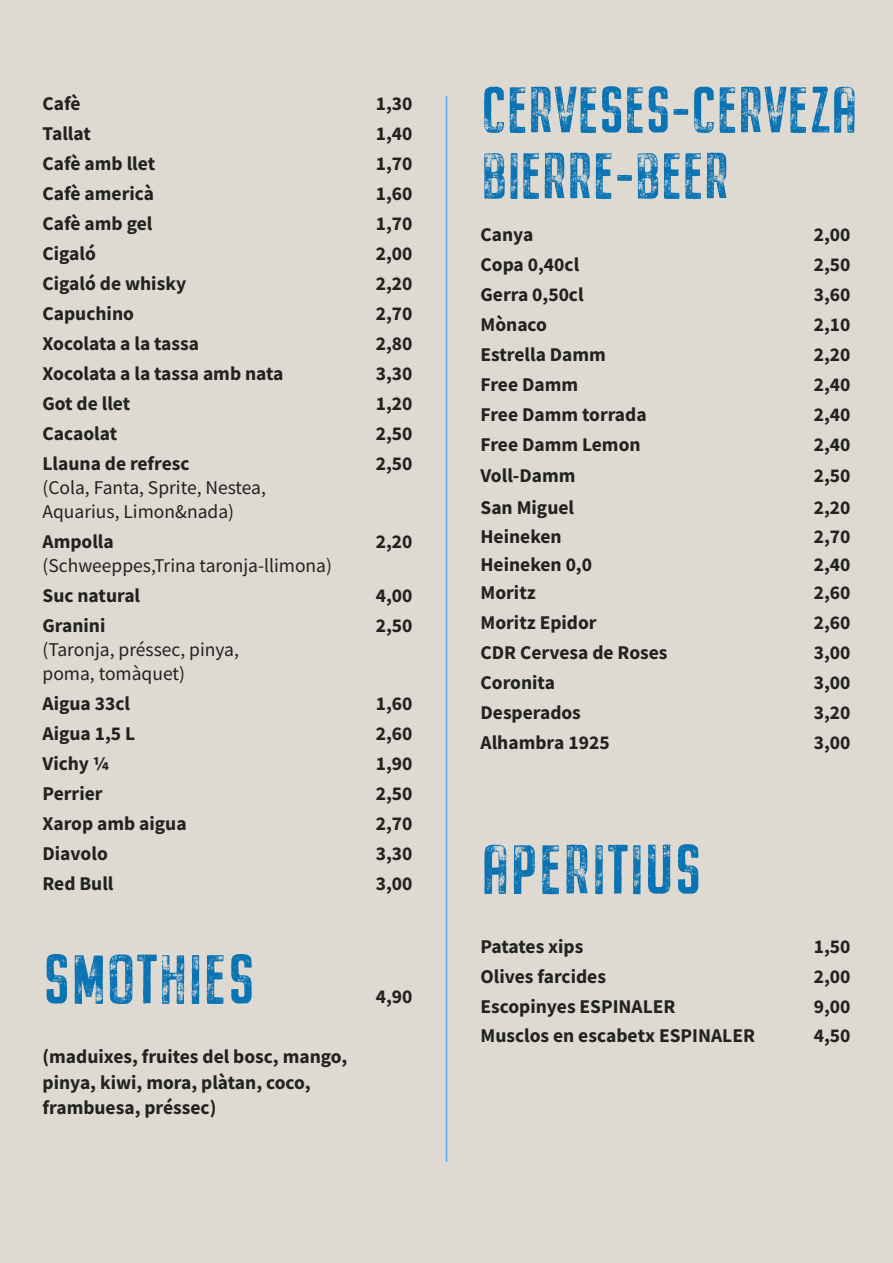
<style>
.page{position:relative;width:893px;height:1263px;background:#dedad1}
.page>*{position:absolute;margin:0;border:0;box-sizing:border-box;transform-origin:0 0}
.t1{font:69px "Buckwheat TC Rough";color:#0a73b4}
.t2{font:64.5px/66px "Buckwheat TC Rough";letter-spacing:-.02em;color:#0a73b4}
.t3{font:700 19.5px/25.5px "Source Sans Pro";color:#222221}
.t4{font:19.5px/24px "Source Sans Pro";color:#222221}
</style>
<div class="page">
<hr style="left:446px;top:96px;width:1px;height:1066px;background:#54acec">
<p class="t3" style="left:43px;top:91px;width:40px">Cafè</p>
<p class="t3" style="left:376px;top:91px;width:38px">1,30</p>
<p class="t3" style="left:43px;top:121px;width:50px">Tallat</p>
<p class="t3" style="left:376px;top:121px;width:38px">1,40</p>
<p class="t3" style="left:43px;top:151px;width:114px">Cafè amb llet</p>
<p class="t3" style="left:376px;top:151px;width:38px">1,70</p>
<p class="t3" style="left:43px;top:181px;width:113px">Cafè americà</p>
<p class="t3" style="left:376px;top:181px;width:38px">1,60</p>
<p class="t3" style="left:43px;top:211px;width:111px">Cafè amb gel</p>
<p class="t3" style="left:376px;top:211px;width:38px">1,70</p>
<p class="t3" style="left:43px;top:241px;width:55px">Cigaló</p>
<p class="t3" style="left:376px;top:241px;width:38px">2,00</p>
<p class="t3" style="left:43px;top:271px;width:145px">Cigaló de whisky</p>
<p class="t3" style="left:376px;top:271px;width:38px">2,20</p>
<p class="t3" style="left:43px;top:301px;width:93px">Capuchino</p>
<p class="t3" style="left:376px;top:301px;width:38px">2,70</p>
<p class="t3" style="left:43px;top:331px;width:158px">Xocolata a la tassa</p>
<p class="t3" style="left:376px;top:331px;width:38px">2,80</p>
<p class="t3" style="left:43px;top:361px;width:242px">Xocolata a la tassa amb nata</p>
<p class="t3" style="left:376px;top:361px;width:38px">3,30</p>
<p class="t3" style="left:43px;top:391px;width:89px">Got de llet</p>
<p class="t3" style="left:376px;top:391px;width:38px">1,20</p>
<p class="t3" style="left:43px;top:421px;width:76px">Cacaolat</p>
<p class="t3" style="left:376px;top:421px;width:38px">2,50</p>
<p class="t3" style="left:43px;top:451px;width:149px">Llauna de refresc</p>
<p class="t3" style="left:376px;top:451px;width:38px">2,50</p>
<p class="t4" style="left:43px;top:476px;width:225px">(Cola, Fanta, Sprite, Nestea,<br>Aquarius, Limon&amp;nada)</p>
<p class="t3" style="left:43px;top:529px;width:73px">Ampolla</p>
<p class="t3" style="left:376px;top:529px;width:38px">2,20</p>
<p class="t4" style="left:43px;top:554px;width:291px">(Schweeppes,Trina taronja-llimona)</p>
<p class="t3" style="left:43px;top:583px;width:99px">Suc natural</p>
<p class="t3" style="left:376px;top:583px;width:38px">4,00</p>
<p class="t3" style="left:43px;top:613px;width:65px">Granini</p>
<p class="t3" style="left:376px;top:613px;width:38px">2,50</p>
<p class="t4" style="left:43px;top:638px;width:198px">(Taronja, préssec, pinya, poma, tomàquet)</p>
<p class="t3" style="left:43px;top:691px;width:89px">Aigua 33cl</p>
<p class="t3" style="left:376px;top:691px;width:38px">1,60</p>
<p class="t3" style="left:43px;top:721px;width:94px">Aigua 1,5 L</p>
<p class="t3" style="left:376px;top:721px;width:38px">2,60</p>
<p class="t3" style="left:43px;top:751px;width:68px">Vichy ¼</p>
<p class="t3" style="left:376px;top:751px;width:38px">1,90</p>
<p class="t3" style="left:43px;top:781px;width:62px">Perrier</p>
<p class="t3" style="left:376px;top:781px;width:38px">2,50</p>
<p class="t3" style="left:43px;top:811px;width:146px">Xarop amb aigua</p>
<p class="t3" style="left:376px;top:811px;width:38px">2,70</p>
<p class="t3" style="left:43px;top:841px;width:67px">Diavolo</p>
<p class="t3" style="left:376px;top:841px;width:38px">3,30</p>
<p class="t3" style="left:43px;top:871px;width:72px">Red Bull</p>
<p class="t3" style="left:376px;top:871px;width:38px">3,00</p>
<h1 class="t1" style="left:43px;top:938px;width:214px">SMOTHIES</h1>
<p class="t3" style="left:43px;top:1044px;width:306px">(maduixes, fruites del bosc, mango, pinya, kiwi, mora, plàtan, coco, frambuesa, préssec)</p>
<p class="t3" style="left:376px;top:984px;width:38px">4,90</p>
<h2 class="t2" style="left:480px;top:76px;width:379px">CERVESES-CERVEZA<br>BIERRE-BEER</h2>
<p class="t3" style="left:480px;top:221px;width:54px">Canya</p>
<p class="t3" style="left:814px;top:221px;width:38px">2,00</p>
<p class="t3" style="left:480px;top:251px;width:100px">Copa 0,40cl</p>
<p class="t3" style="left:814px;top:251px;width:38px">2,50</p>
<p class="t3" style="left:480px;top:281px;width:105px">Gerra 0,50cl</p>
<p class="t3" style="left:814px;top:281px;width:38px">3,60</p>
<p class="t3" style="left:480px;top:311px;width:68px">Mònaco</p>
<p class="t3" style="left:814px;top:311px;width:38px">2,10</p>
<p class="t3" style="left:480px;top:341px;width:127px">Estrella Damm</p>
<p class="t3" style="left:814px;top:341px;width:38px">2,20</p>
<p class="t3" style="left:480px;top:371px;width:99px">Free Damm</p>
<p class="t3" style="left:814px;top:371px;width:38px">2,40</p>
<p class="t3" style="left:480px;top:401px;width:168px">Free Damm torrada</p>
<p class="t3" style="left:814px;top:401px;width:38px">2,40</p>
<p class="t3" style="left:480px;top:431px;width:162px">Free Damm Lemon</p>
<p class="t3" style="left:814px;top:431px;width:38px">2,40</p>
<p class="t3" style="left:480px;top:462px;width:97px">Voll-Damm</p>
<p class="t3" style="left:814px;top:462px;width:38px">2,50</p>
<p class="t3" style="left:480px;top:494px;width:95px">San Miguel</p>
<p class="t3" style="left:814px;top:494px;width:38px">2,20</p>
<p class="t3" style="left:480px;top:524px;width:83px">Heineken</p>
<p class="t3" style="left:814px;top:524px;width:38px">2,70</p>
<p class="t3" style="left:480px;top:551px;width:113px">Heineken 0,0</p>
<p class="t3" style="left:814px;top:551px;width:38px">2,40</p>
<p class="t3" style="left:480px;top:579px;width:57px">Moritz</p>
<p class="t3" style="left:814px;top:579px;width:38px">2,60</p>
<p class="t3" style="left:480px;top:609px;width:118px">Moritz Epidor</p>
<p class="t3" style="left:814px;top:609px;width:38px">2,60</p>
<p class="t3" style="left:480px;top:639px;width:188px">CDR Cervesa de Roses</p>
<p class="t3" style="left:814px;top:639px;width:38px">3,00</p>
<p class="t3" style="left:480px;top:669px;width:76px">Coronita</p>
<p class="t3" style="left:814px;top:669px;width:38px">3,00</p>
<p class="t3" style="left:480px;top:699px;width:102px">Desperados</p>
<p class="t3" style="left:814px;top:699px;width:38px">3,20</p>
<p class="t3" style="left:480px;top:729px;width:131px">Alhambra 1925</p>
<p class="t3" style="left:814px;top:729px;width:38px">3,00</p>
<h1 class="t1" style="left:480px;top:828px;width:223px">APERITIUS</h1>
<p class="t3" style="left:480px;top:934px;width:104px">Patates xips</p>
<p class="t3" style="left:814px;top:934px;width:38px">1,50</p>
<p class="t3" style="left:480px;top:964px;width:127px">Olives farcides</p>
<p class="t3" style="left:814px;top:964px;width:38px">2,00</p>
<p class="t3" style="left:480px;top:994px;width:196px">Escopinyes ESPINALER</p>
<p class="t3" style="left:814px;top:994px;width:38px">9,00</p>
<p class="t3" style="left:480px;top:1022px;width:276px">Musclos en escabetx ESPINALER</p>
<p class="t3" style="left:814px;top:1022px;width:38px">4,50</p>
</div>
